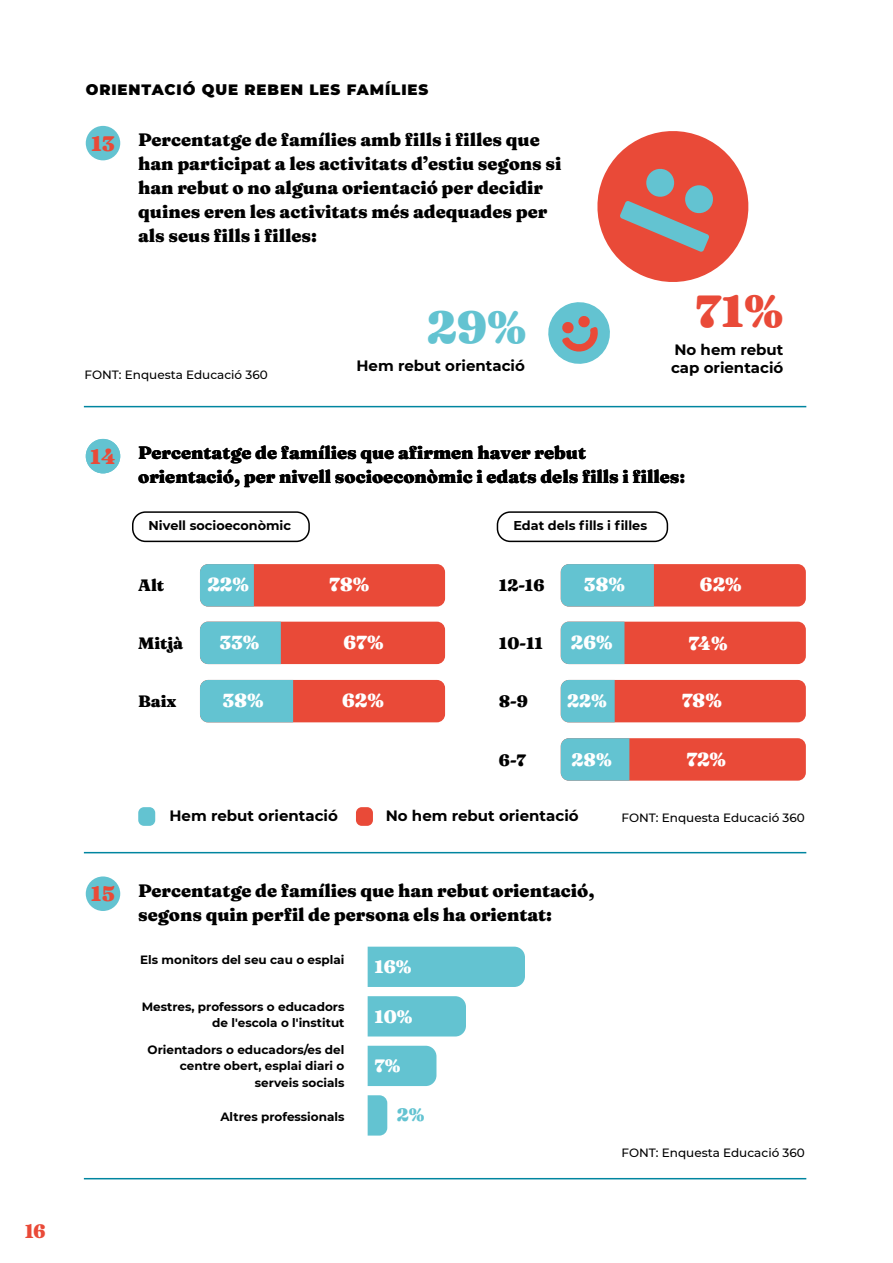
<style>
.page{position:relative;width:893px;height:1263px;background:#fff}
.page>*{position:absolute;margin:0;border:0;box-sizing:border-box;transform-origin:0 0}
.t1{font:45px "Fraunces 9 pt Black 9 900 0 1";color:#63c3d1}
.t2{font:45px "Fraunces 9 pt Black 9 900 0 1";color:#e94a38}
.t3{font:21px "Fraunces 9 pt Black 9 900 0 1";color:#e94a38}
.t4{font:900 19.5px "Fraunces 144 pt Soft";color:#e94a38}
.t5{font:18.9px "Fraunces 9 pt Black 9 900 0 1";color:#fff}
.t6{font:18px/24px "Fraunces 9 pt Black 9 900 0 1";color:#000}
.t7{font:18px "Fraunces 9 pt Black 9 900 0 1";color:#fff}
.t8{font:18px "Fraunces 9 pt Black 9 900 0 1";color:#63c3d1}
.t9{font:16.5px "Fraunces 9 pt Black 9 900 0 1";color:#000}
.t10{font:700 15px/18px "Montserrat";color:#000}
.t11{font:900 15px "Montserrat";letter-spacing:.06em;color:#000}
.t12{font:700 12.9px "Montserrat";color:#000}
.t13{font:700 12px/16.5px "Montserrat";color:#000;text-align:right}
.t14{font:500 12px "Montserrat";color:#000}
</style>
<div class="page">
<div style="left:86px;top:126px;width:34px;height:34px;background:#63c3d1;border-radius:50%"></div>
<hr style="left:84px;top:406px;width:722px;height:1px;background:#0085a0">
<hr style="left:84px;top:852px;width:722px;height:1px;background:#0085a0">
<hr style="left:84px;top:1178px;width:722px;height:1px;background:#0085a0">
<svg style="left:597px;top:131px;width:152px;height:151px"></svg>
<svg style="left:548px;top:302px;width:62px;height:62px"></svg>
<div style="left:200px;top:564px;width:245px;height:42px;background:#e94a38;border-radius:8px"></div>
<div style="left:200px;top:622px;width:245px;height:42px;background:#e94a38;border-radius:8px"></div>
<div style="left:200px;top:680px;width:245px;height:42px;background:#e94a38;border-radius:8px"></div>
<div style="left:561px;top:622px;width:245px;height:42px;background:#e94a38;border-radius:8px"></div>
<div style="left:138px;top:807px;width:17px;height:19px;background:#63c3d1;border-radius:6px"></div>
<div style="left:356px;top:807px;width:17px;height:19px;background:#e94a38;border-radius:6px"></div>
<div style="left:561px;top:564px;width:245px;height:42px;background:#e94a38;border-radius:8px"></div>
<div style="left:561px;top:738px;width:245px;height:43px;background:#e94a38;border-radius:8px"></div>
<div style="left:561px;top:738px;width:68px;height:43px;background:#63c3d1"></div>
<div style="left:132px;top:511px;width:178px;height:31px;border:2px solid #000;border-radius:13px"></div>
<div style="left:497px;top:511px;width:171px;height:31px;border:2px solid #000;border-radius:13px"></div>
<div style="left:86px;top:439px;width:34px;height:34px;background:#63c3d1;border-radius:50%"></div>
<div style="left:86px;top:876px;width:34px;height:35px;background:#63c3d1;border-radius:50%"></div>
<div style="left:200px;top:564px;width:54px;height:42px;background:#63c3d1"></div>
<div style="left:200px;top:622px;width:81px;height:42px;background:#63c3d1"></div>
<div style="left:200px;top:680px;width:93px;height:42px;background:#63c3d1"></div>
<div style="left:561px;top:564px;width:93px;height:42px;background:#63c3d1"></div>
<div style="left:561px;top:622px;width:63px;height:42px;background:#63c3d1"></div>
<div style="left:561px;top:680px;width:245px;height:42px;background:#e94a38;border-radius:8px"></div>
<div style="left:561px;top:680px;width:54px;height:42px;background:#63c3d1"></div>
<div style="left:368px;top:947px;width:157px;height:40px;background:#63c3d1"></div>
<div style="left:368px;top:996px;width:98px;height:40px;background:#63c3d1"></div>
<div style="left:368px;top:1046px;width:68px;height:40px;background:#63c3d1"></div>
<svg style="left:368px;top:1095px;width:19px;height:40px"></svg>
<p class="t4" style="left:25px;top:1216px;width:22px">16</p>
<p class="t11" style="left:86px;top:79px;width:344px">ORIENTACIÓ QUE REBEN LES FAMÍLIES</p>
<p class="t3" style="left:91px;top:127px;width:25px">13</p>
<p class="t6" style="left:138px;top:127px;width:425px">Percentatge de famílies amb fills i filles que han participat a les activitats d’estiu segons si han rebut o no alguna orientació per decidir quines eren les activitats més adequades per als seus fills i filles:</p>
<p class="t14" style="left:85px;top:367px;width:185px">FONT: Enquesta Educació 360</p>
<h1 class="t1" style="left:427px;top:292px;width:101px">29%</h1>
<p class="t10" style="left:356px;top:355px;width:170px">Hem rebut orientació</p>
<h1 class="t2" style="left:695px;top:276px;width:90px">71%</h1>
<p class="t10" style="left:671px;top:340px;width:114px">No hem rebut cap orientació</p>
<p class="t3" style="left:90px;top:440px;width:27px">14</p>
<p class="t3" style="left:91px;top:878px;width:26px">15</p>
<p class="t6" style="left:138px;top:440px;width:549px">Percentatge de famílies que afirmen haver rebut orientació, per nivell socioeconòmic i edats dels fills i filles:</p>
<p class="t12" style="left:149px;top:516px;width:144px">Nivell socioeconòmic</p>
<p class="t12" style="left:513px;top:516px;width:135px">Edat dels fills i filles</p>
<p class="t9" style="left:138px;top:573px;width:28px">Alt</p>
<p class="t5" style="left:207px;top:570px;width:43px">22%</p>
<p class="t5" style="left:329px;top:570px;width:42px">78%</p>
<p class="t9" style="left:499px;top:573px;width:47px">12-16</p>
<p class="t5" style="left:584px;top:570px;width:43px">38%</p>
<p class="t5" style="left:700px;top:570px;width:43px">62%</p>
<p class="t9" style="left:138px;top:630px;width:47px">Mitjà</p>
<p class="t5" style="left:219px;top:627px;width:41px">33%</p>
<p class="t5" style="left:343px;top:627px;width:42px">67%</p>
<p class="t9" style="left:499px;top:630px;width:46px">10-11</p>
<p class="t5" style="left:571px;top:627px;width:43px">26%</p>
<p class="t5" style="left:688px;top:628px;width:41px">74%</p>
<p class="t9" style="left:138px;top:688px;width:40px">Baix</p>
<p class="t5" style="left:223px;top:686px;width:43px">38%</p>
<p class="t5" style="left:342px;top:686px;width:43px">62%</p>
<p class="t9" style="left:499px;top:688px;width:31px">8-9</p>
<p class="t7" style="left:567px;top:687px;width:41px">22%</p>
<p class="t5" style="left:682px;top:686px;width:42px">78%</p>
<p class="t9" style="left:499px;top:747px;width:29px">6-7</p>
<p class="t7" style="left:572px;top:745px;width:42px">28%</p>
<p class="t5" style="left:686px;top:744px;width:41px">72%</p>
<p class="t10" style="left:170px;top:806px;width:170px">Hem rebut orientació</p>
<p class="t10" style="left:386px;top:806px;width:194px">No hem rebut orientació</p>
<p class="t6" style="left:138px;top:877px;width:458px">Percentatge de famílies que han rebut orientació, segons quin perfil de persona els ha orientat:</p>
<p class="t13" style="left:140px;top:951px;width:206px">Els monitors del seu cau o esplai</p>
<p class="t13" style="left:142px;top:997px;width:204px">Mestres, professors o educadors de l'escola o l'institut</p>
<p class="t13" style="left:148px;top:1041px;width:198px">Orientadors o educadors/es del centre obert, esplai diari o serveis socials</p>
<p class="t13" style="left:220px;top:1107px;width:126px">Altres professionals</p>
<p class="t7" style="left:374px;top:953px;width:38px">16%</p>
<p class="t7" style="left:374px;top:1002px;width:39px">10%</p>
<p class="t7" style="left:374px;top:1051px;width:27px">7%</p>
<p class="t8" style="left:397px;top:1101px;width:29px">2%</p>
<p class="t14" style="left:622px;top:810px;width:185px">FONT: Enquesta Educació 360</p>
<p class="t14" style="left:622px;top:1145px;width:185px">FONT: Enquesta Educació 360</p>
</div>
